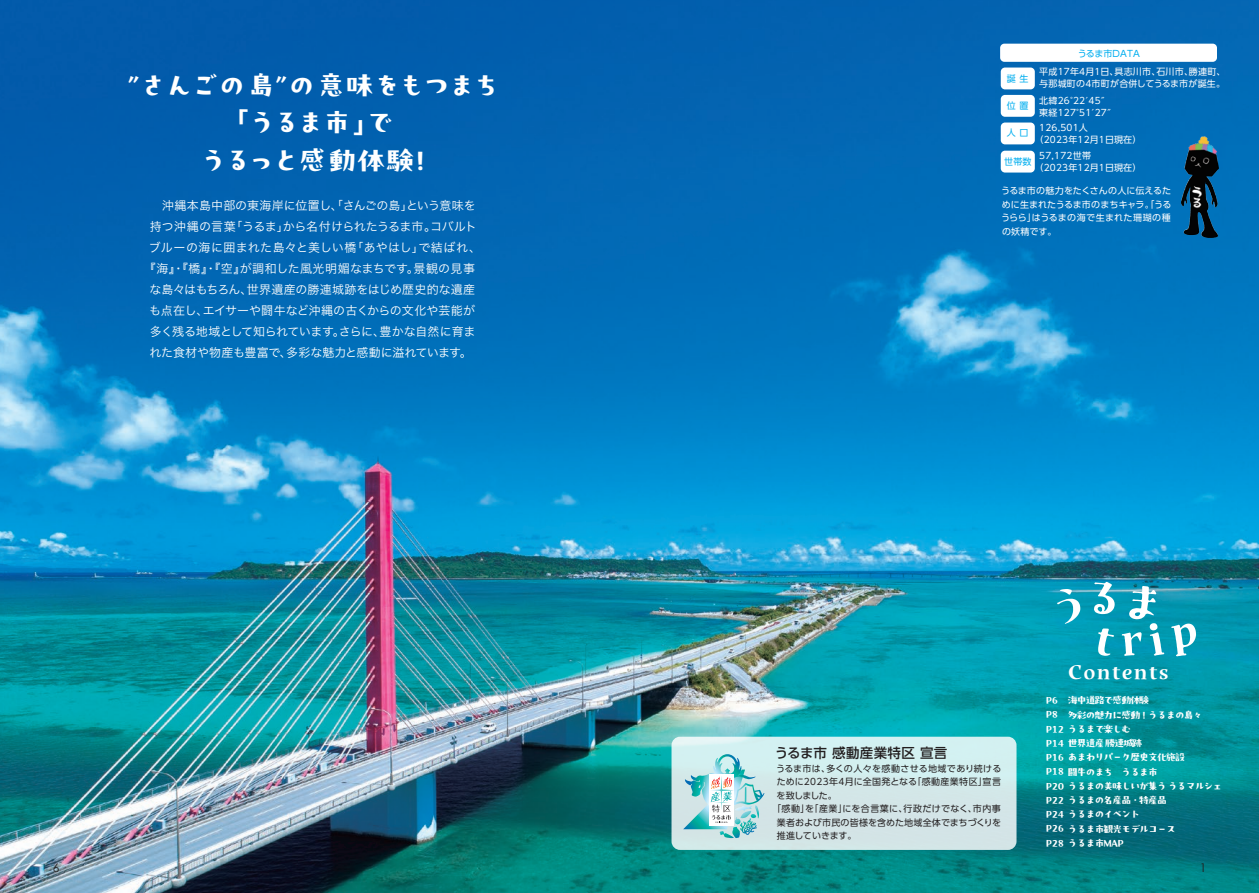
<style>
.page{position:relative;width:1259px;height:893px;background:#fff}
.page>*{position:absolute;margin:0;border:0;box-sizing:border-box;transform-origin:0 0}
.t1{font:28.5px/37.5px "P Puhu Sour Min 2 B";letter-spacing:-.085em;color:#fff;text-align:center}
.t2{font:22.5px "P Puhu Soiree Min 2 B";color:#fff}
.t3{font:500 13.5px "UD Shin Go Pro";letter-spacing:.025em;color:#231f20}
.t4{font:12px/21px "Hira Kaku Pro W3";letter-spacing:-.005em;color:#fff;text-align:center}
.t5{font:12px "Century Gothic";color:#231f20}
.t6{font:10.5px/14.2px "P Puhu Sour Min 2 B";letter-spacing:-.15em;color:#fff}
.t7{font:9px/12px "UD Shin Go Pro";letter-spacing:.025em;color:#fff}
.t8{font:9px "UD Shin Go Pro";letter-spacing:.025em;color:#231f20}
.t9{font:9px "UD Shin Go Pro";letter-spacing:.045em;color:#231f20}
.t10{font:9px "UD Shin Go Pro";letter-spacing:.025em;color:#00aeef}
.t11{font:9px "UD Shin Go Pro";letter-spacing:-.02em;color:#231f20}
</style>
<div class="page">
<img style="left:0;top:0;width:1259px;height:893px">
<img style="left:1181px;top:137px;width:37px;height:100px">
<div style="left:671px;top:737px;width:345px;height:113px;background:#d3e7e8;border-radius:9px"></div>
<div style="left:1000px;top:44px;width:217px;height:18px;background:#fff;border-radius:4px"></div>
<div style="left:1000px;top:68px;width:34px;height:21px;background:#fff;border-radius:4px"></div>
<div style="left:1000px;top:95px;width:34px;height:22px;background:#fff;border-radius:4px"></div>
<div style="left:1000px;top:123px;width:34px;height:21px;background:#fff;border-radius:4px"></div>
<div style="left:1000px;top:151px;width:34px;height:22px;background:#fff;border-radius:4px"></div>
<svg style="left:683px;top:754px;width:81px;height:85px"></svg>
<svg style="left:1057px;top:589px;width:23px;height:35px"></svg>
<svg style="left:1094px;top:582px;width:20px;height:32px"></svg>
<svg style="left:1098px;top:628px;width:16px;height:28px"></svg>
<svg style="left:1121px;top:586px;width:43px;height:70px"></svg>
<svg style="left:1171px;top:624px;width:25px;height:32px"></svg>
<p class="t10" style="left:1077px;top:46px;width:64px">うるま市DATA</p>
<h1 class="t1" style="left:128px;top:66px;width:374px">”さんごの島”の意味をもつまち「うるま市」で<br>うるっと感動体験！</h1>
<p class="t7" style="left:1039px;top:65px;width:188px">平成17年4月1日、具志川市、石川市、勝連町、与那城町の4市町が合併してうるま市が誕生。</p>
<p class="t10" style="left:1007px;top:71px;width:23px">誕 生</p>
<p class="t10" style="left:1007px;top:98px;width:23px">位 置</p>
<p class="t10" style="left:1007px;top:126px;width:23px">人 口</p>
<p class="t10" style="left:1004px;top:154px;width:29px">世帯数</p>
<p class="t7" style="left:1039px;top:94px;width:78px">北緯26°22′45″東経127°51′27″</p>
<p class="t7" style="left:1034px;top:122px;width:109px;text-indent:5px">126,501人<br>（2023年12月1日現在）</p>
<p class="t7" style="left:1034px;top:150px;width:109px;text-indent:5px">57,172世帯<br>（2023年12月1日現在）</p>
<p class="t4" style="left:144px;top:194px;width:339px">　沖縄本島中部の東海岸に位置し、「さんごの島」という意味を持つ沖縄の言葉「うるま」から名付けられたうるま市。コバルトブルーの海に囲まれた島々と美しい橋「あやはし」で結ばれ、『海』・『橋』・『空』が調和した風光明媚なまちです。景観の見事な島々はもちろん、世界遺産の勝連城跡をはじめ歴史的な遺産も点在し、エイサーや闘牛など沖縄の古くからの文化や芸能が多く残る地域として知られています。さらに、豊かな自然に育まれた食材や物産も豊富で、多彩な魅力と感動に溢れています。</p>
<p class="t7" style="left:1001px;top:184px;width:172px;line-height:13.5px;text-align:justify">うるま市の魅力をたくさんの人に伝えるために生まれたうるま市のまちキャラ。「うるうらら」はうるまの海で生まれた珊瑚の種の妖精です。</p>
<p class="t3" style="left:775px;top:742px;width:174px">うるま市 感動産業特区 宣言</p>
<p class="t8" style="left:776px;top:761px;width:227px">うるま市は、多くの人々を感動させる地域であり続ける</p>
<p class="t8" style="left:776px;top:775px;width:226px">ために2023年4月に全国発となる「感動産業特区」宣言</p>
<p class="t8" style="left:776px;top:788px;width:62px">を致しました。</p>
<p class="t9" style="left:772px;top:802px;width:230px">「感動」を「産業」にを合言葉に、行政だけでなく、市内事</p>
<p class="t8" style="left:777px;top:815px;width:226px">業者および市民の皆様を含めた地域全体でまちづくりを</p>
<p class="t11" style="left:777px;top:829px;width:81px">推進していきます。</p>
<h2 class="t2" style="left:1067px;top:660px;width:103px">Contents</h2>
<p class="t6" style="left:1067px;top:693px;width:83px">海中道路で感動体験</p>
<p class="t6" style="left:1067px;top:707px;width:137px">多彩の魅力に感動！うるまの島々</p>
<p class="t6" style="left:1045px;top:722px;width:88px">P12 うるまで楽しむ</p>
<p class="t6" style="left:1045px;top:736px;width:98px">P14 世界遺産 勝連城跡</p>
<p class="t6" style="left:1045px;top:750px;width:141px">P16 あまわりパーク歴史文化施設</p>
<p class="t6" style="left:1045px;top:764px;width:114px">P18 闘牛のまち　うるま市</p>
<p class="t6" style="left:1045px;top:779px;width:179px">P20 うるまの美味しいが集う うるマルシェ</p>
<p class="t6" style="left:1045px;top:793px;width:123px">P22 うるまの名産品・特産品</p>
<p class="t6" style="left:1045px;top:807px;width:96px">P24 うるまのイベント</p>
<p class="t6" style="left:1045px;top:821px;width:132px">P26 うるま市観光モデルコース</p>
<p class="t6" style="left:1045px;top:836px;width:80px">P28 うるま市MAP</p>
<p class="t6" style="left:1045px;top:693px;width:14px">P6<br>P8</p>
<p class="t5" style="left:53px;top:860px;width:8px">6</p>
<p class="t5" style="left:1199px;top:860px;width:8px">1</p>
</div>
